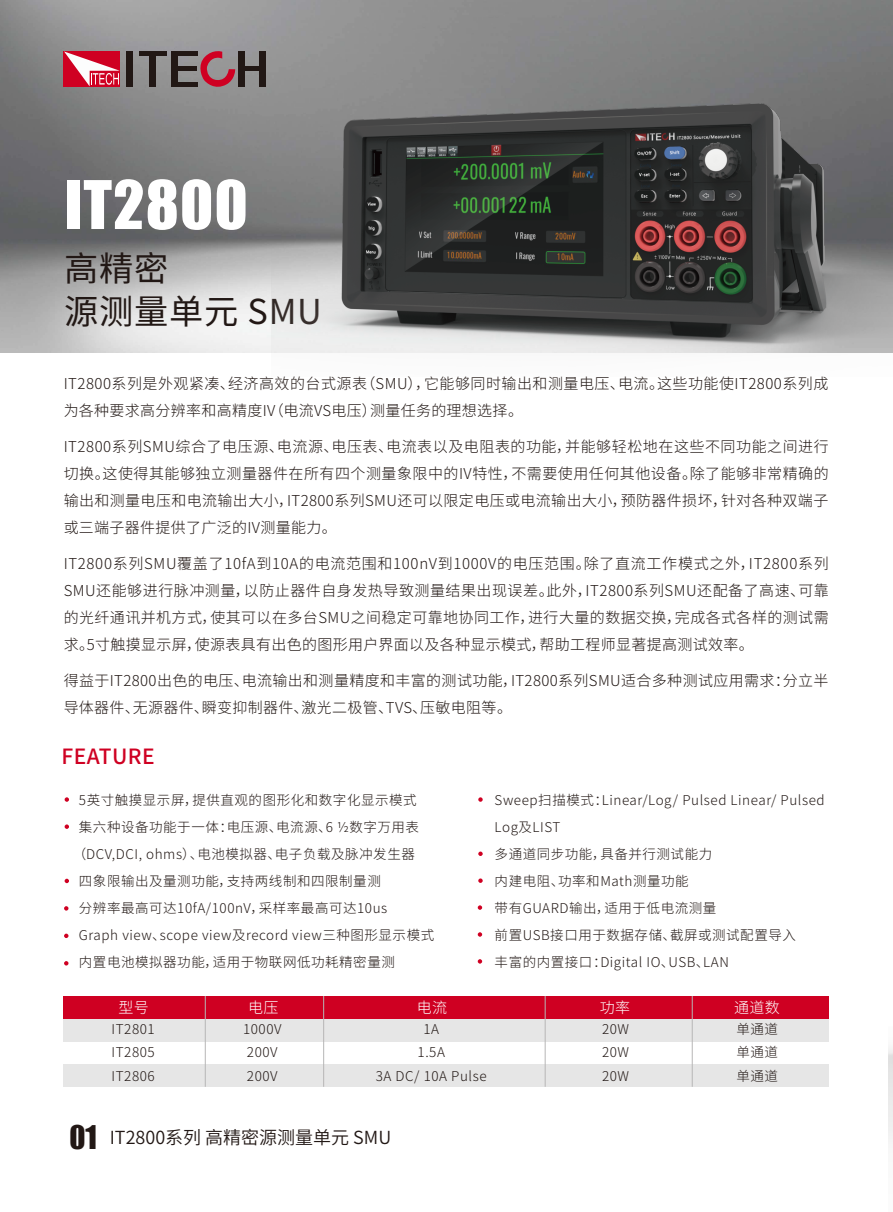
<style>
.page{position:relative;width:893px;height:1212px;background:#fff}
.page>*{position:absolute;margin:0;border:0;box-sizing:border-box;transform-origin:0 0}
.t1{font:61.95px "Impact";letter-spacing:.02em;color:#fff}
.t2{font:34.35px/43px "Source Han Sans CN";letter-spacing:.02em;color:#221815}
.t3{font:500 21px "Source Han Sans CN";letter-spacing:.02em;color:#cf0022}
.t4{font:18px "Source Han Sans CN";color:#221815}
.t5{font:300 15px/27px "Source Han Sans CN";letter-spacing:.025em;color:#221815}
.t6{font:300 15px "Source Han Sans CN";letter-spacing:.025em;color:#fff}
.t7{font:300 13.5px/23.5px "Source Han Sans CN";letter-spacing:.04em;color:#221815;text-align:justify}
.s1{font-family:"Impact";font-size:30px}
</style>
<div class="page">
<img style="left:0;top:0;width:272px;height:352px">
<div style="left:172px;top:51px;width:25px;height:5px;background:#221815"></div>
<div style="left:64px;top:51px;width:56px;height:36px;background:#cf0022"></div>
<svg style="left:64px;top:51px;width:56px;height:35px"></svg>
<div style="left:126px;top:51px;width:7px;height:36px;background:#221815"></div>
<div style="left:139px;top:51px;width:27px;height:5px;background:#221815"></div>
<div style="left:149px;top:55px;width:6px;height:32px;background:#221815"></div>
<div style="left:172px;top:66px;width:25px;height:5px;background:#221815"></div>
<div style="left:172px;top:82px;width:26px;height:5px;background:#221815"></div>
<div style="left:172px;top:51px;width:6px;height:36px;background:#221815"></div>
<svg style="left:197px;top:49px;width:38px;height:42px;background:#a66873"></svg>
<div style="left:238px;top:51px;width:7px;height:36px;background:#221815"></div>
<hr style="left:245px;top:66px;width:15px;height:4px;background:#221815">
<div style="left:259px;top:51px;width:7px;height:36px;background:#221815"></div>
<div style="left:63px;top:996px;width:766px;height:23px;background:#cf0022"></div>
<div style="left:63px;top:1019px;width:766px;height:23px;background:#e6e6e6"></div>
<div style="left:63px;top:1064px;width:766px;height:23px;background:#e6e6e6"></div>
<hr style="left:205px;top:996px;width:1px;height:91px;background:#b7b6b6">
<hr style="left:323px;top:996px;width:1px;height:91px;background:#b7b6b6">
<hr style="left:692px;top:996px;width:1px;height:91px;background:#b7b6b6">
<hr style="left:545px;top:996px;width:1px;height:91px;background:#b7b6b6">
<svg style="left:65px;top:797px;width:4px;height:5px"></svg>
<svg style="left:65px;top:824px;width:4px;height:5px"></svg>
<svg style="left:65px;top:879px;width:4px;height:4px"></svg>
<svg style="left:64px;top:906px;width:4px;height:4px"></svg>
<svg style="left:64px;top:933px;width:4px;height:5px"></svg>
<svg style="left:64px;top:961px;width:4px;height:4px"></svg>
<svg style="left:478px;top:797px;width:5px;height:5px"></svg>
<svg style="left:478px;top:851px;width:5px;height:5px"></svg>
<svg style="left:478px;top:878px;width:5px;height:5px"></svg>
<svg style="left:478px;top:905px;width:4px;height:5px"></svg>
<svg style="left:478px;top:932px;width:4px;height:5px"></svg>
<svg style="left:478px;top:959px;width:4px;height:4px"></svg>
<img style="left:272px;top:0;width:621px;height:353px">
<h1 class="t1" style="left:64px;top:157px;width:185px">IT2800</h1>
<h2 class="t2" style="left:64px;top:247px;width:259px">高精密<br>源测量单元 SMU</h2>
<p class="t5" style="left:64px;top:371px;width:766px">IT2800系列是外观紧凑、经济高效的台式源表（SMU），它能够同时输出和测量电压、电流。这些功能使IT2800系列成为各种要求高分辨率和高精度IV（电流VS电压）测量任务的理想选择。</p>
<p class="t5" style="left:64px;top:434px;width:767px;text-align:justify">IT2800系列SMU综合了电压源、电流源、电压表、电流表以及电阻表的功能，并能够轻松地在这些不同功能之间进行切换。这使得其能够独立测量器件在所有四个测量象限中的IV特性，不需要使用任何其他设备。除了能够非常精确的输出和测量电压和电流输出大小，IT2800系列SMU还可以限定电压或电流输出大小，预防器件损坏，针对各种双端子或三端子器件提供了广泛的IV测量能力。</p>
<p class="t5" style="left:64px;top:551px;width:767px;text-align:justify">IT2800系列SMU覆盖了10fA到10A的电流范围和100nV到1000V的电压范围。除了直流工作模式之外，IT2800系列SMU还能够进行脉冲测量，以防止器件自身发热导致测量结果出现误差。此外，IT2800系列SMU还配备了高速、可靠的光纤通讯并机方式，使其可以在多台SMU之间稳定可靠地协同工作，进行大量的数据交换，完成各式各样的测试需求。5寸触摸显示屏，使源表具有出色的图形用户界面以及各种显示模式，帮助工程师显著提高测试效率。</p>
<p class="t5" style="left:64px;top:668px;width:766px">得益于IT2800出色的电压、电流输出和测量精度和丰富的测试功能，IT2800系列SMU适合多种测试应用需求：分立半导体器件、无源器件、瞬变抑制器件、激光二极管、TVS、压敏电阻等。</p>
<h3 class="t3" style="left:62px;top:744px;width:95px">FEATURE</h3>
<p class="t7" style="left:79px;top:788px;width:339px">5英寸触摸显示屏，提供直观的图形化和数字化显示模式</p>
<p class="t7" style="left:79px;top:815px;width:342px">集六种设备功能于一体：电压源、电流源、6 ½数字万用表</p>
<p class="t7" style="left:73px;top:842px;width:344px">（DCV,DCI, ohms）、电池模拟器、电子负载及脉冲发生器</p>
<p class="t7" style="left:79px;top:869px;width:303px">四象限输出及量测功能，支持两线制和四限制量测</p>
<p class="t7" style="left:79px;top:896px;width:310px">分辨率最高可达10fA/100nV，采样率最高可达10us</p>
<p class="t7" style="left:79px;top:923px;width:357px">Graph view、scope view及record view三种图形显示模式</p>
<p class="t7" style="left:79px;top:950px;width:317px">内置电池模拟器功能，适用于物联网低功耗精密量测</p>
<p class="t7" style="left:495px;top:786px;width:332px;line-height:27px;text-align:left">Sweep扫描模式：Linear/Log/ Pulsed Linear/ Pulsed<br>Log及LIST<br>多通道同步功能，具备并行测试能力<br>内建电阻、功率和Math测量功能<br>带有GUARD输出，适用于低电流测量<br>前置USB接口用于数据存储、截屏或测试配置导入<br>丰富的内置接口：Digital IO、USB、LAN</p>
<p class="t6" style="left:119px;top:999px;width:32px">型号</p>
<p class="t6" style="left:248px;top:999px;width:32px">电压</p>
<p class="t6" style="left:417px;top:999px;width:32px">电流</p>
<p class="t6" style="left:600px;top:999px;width:32px">功率</p>
<p class="t6" style="left:734px;top:999px;width:47px">通道数</p>
<p class="t7" style="left:112px;top:1017px;width:45px">IT2801<br>IT2805<br>IT2806</p>
<p class="t7" style="left:243px;top:1017px;width:40px;text-align:left">1000V<br>200V<br>200V</p>
<p class="t7" style="left:376px;top:1017px;width:112px;text-align:center">1A<br>1.5A<br>3A DC/ 10A Pulse</p>
<p class="t7" style="left:602px;top:1017px;width:29px">20W 20W 20W</p>
<p class="t7" style="left:736px;top:1017px;width:43px">单通道单通道单通道</p>
<p class="t4" style="left:69px;top:1127px;width:323px"><span class="s1">01</span> IT2800系列 高精密源测量单元 SMU</p>
</div>
